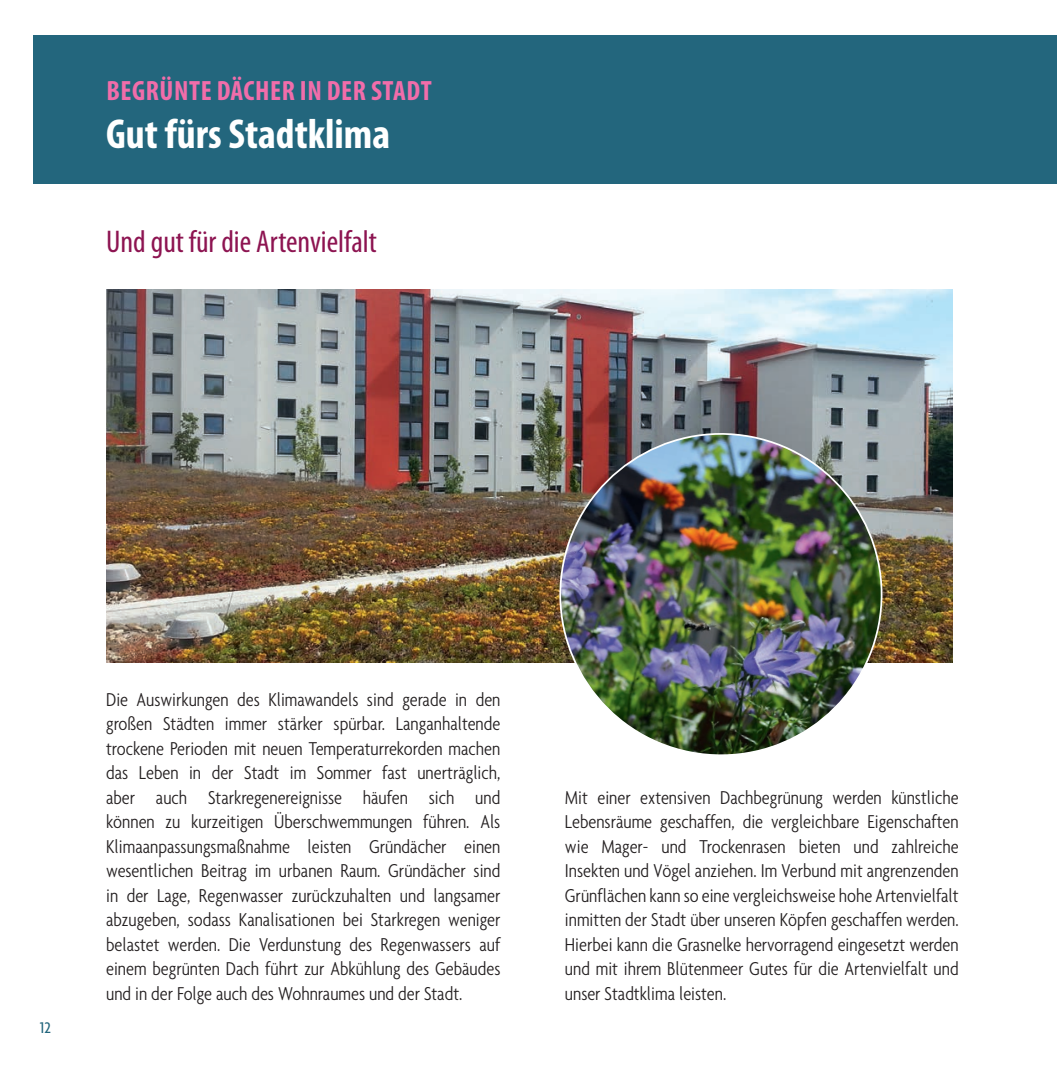
<style>
.page{position:relative;width:1057px;height:1072px;background:#fff}
.page>*{position:absolute;margin:0;border:0;box-sizing:border-box;transform-origin:0 0}
.t1{font:700 condensed 42px "Myriad Pro";color:#fff}
.t2{font:condensed 31.5px "Myriad Pro";color:#8d1451}
.t3{font:700 condensed 28px "Myriad Pro";letter-spacing:.02em;color:#f16daa}
.t4{font:300 condensed 20.12px/24.5px "Agenda";color:#231f20;text-align:justify}
.t5{font:500 condensed 16.62px "Agenda";color:#23667d}
</style>
<div class="page">
<div style="left:33px;top:35px;width:1024px;height:149px;background:#23667d"></div>
<img style="left:106px;top:289px;width:846px;height:373px">
<img style="left:544px;top:418px;width:353px;height:337px">
<h3 class="t3" style="left:106px;top:73px;width:327px">BEGRÜNTE DÄCHER IN DER STADT</h3>
<h1 class="t1" style="left:106px;top:108px;width:286px">Gut fürs Stadtklima</h1>
<h2 class="t2" style="left:106px;top:222px;width:272px">Und gut für die Artenvielfalt</h2>
<p class="t5" style="left:40px;top:1017px;width:13px">12</p>
<p class="t4" style="left:106px;top:687px;width:396px">Die Auswirkungen des Klimawandels sind gerade in den großen Städten immer stärker spürbar. Langanhaltende trockene Perioden mit neuen Temperaturrekorden machen das Leben in der Stadt im Sommer fast unerträglich, aber auch Starkregenereignisse häufen sich und können zu kurzeitigen Überschwemmungen führen. Als Klimaanpassungsmaßnahme leisten Gründächer einen wesentlichen Beitrag im urbanen Raum. Gründächer sind in der Lage, Regenwasser zurückzuhalten und langsamer abzugeben, sodass Kanalisationen bei Starkregen weniger belastet werden. Die Verdunstung des Regenwassers auf einem begrünten Dach führt zur Abkühlung des Gebäudes und in der Folge auch des Wohnraumes und der Stadt.</p>
<p class="t4" style="left:565px;top:785px;width:395px">Mit einer extensiven Dachbegrünung werden künstliche Lebensräume geschaffen, die vergleichbare Eigenschaften wie Mager- und Trockenrasen bieten und zahlreiche Insekten und Vögel anziehen. Im Verbund mit angrenzenden Grünflächen kann so eine vergleichsweise hohe Artenvielfalt inmitten der Stadt über unseren Köpfen geschaffen werden.<br>Hierbei kann die Grasnelke hervorragend eingesetzt werden und mit ihrem Blütenmeer Gutes für die Artenvielfalt und unser Stadtklima leisten.</p>
</div>
